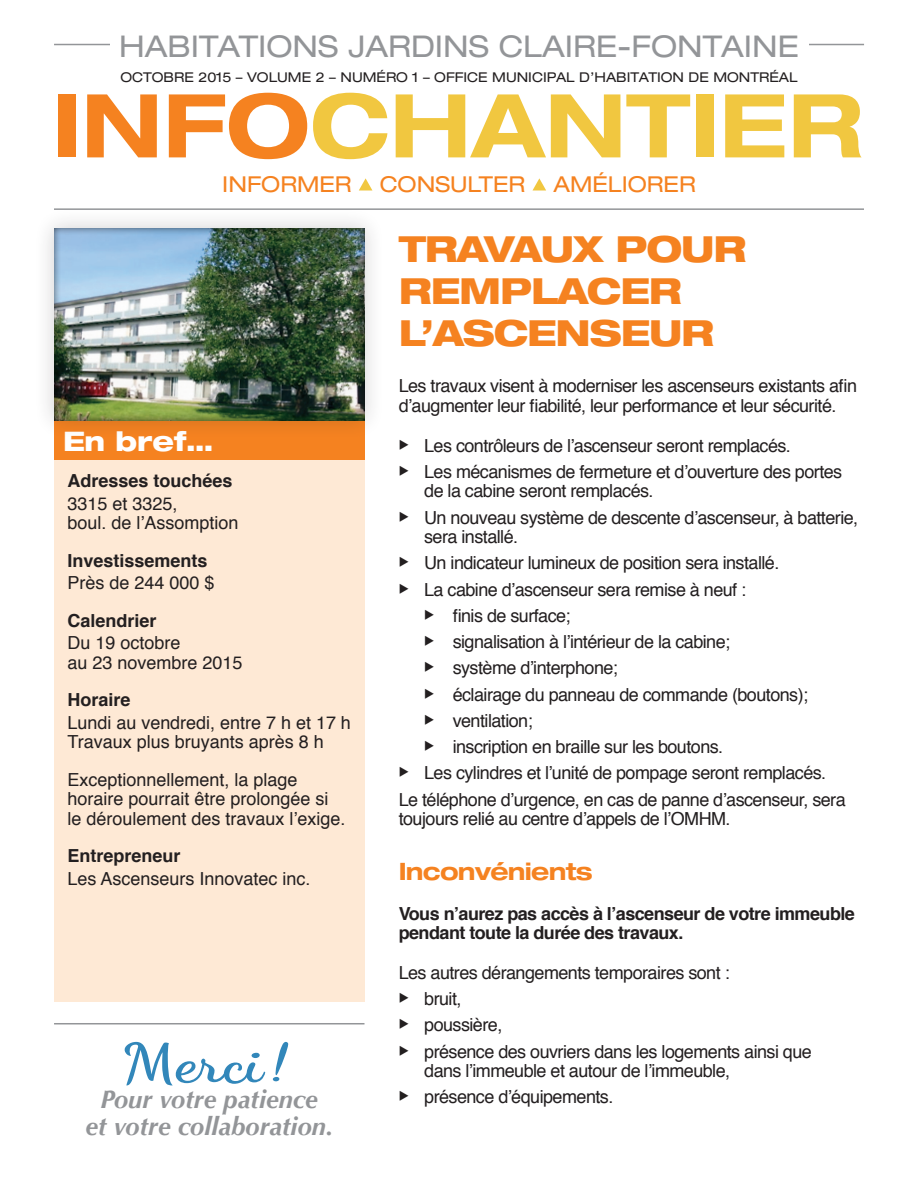
<style>
.page{position:relative;width:918px;height:1188px;background:#fff}
.page>*{position:absolute;margin:0;border:0;box-sizing:border-box;transform-origin:0 0}
.t1{font:700 expanded 88.2px "Helvetica Neue";color:#f1c740}
.texte{font:italic 700 54px "Dancing Script";color:#3287ba;scale:1.25 1}
.Couvert_intro_gras{font:800 expanded 36px/42px "Helvetica Neue";letter-spacing:-.03em;color:#f58220}
.t2{font:expanded 30px "Helvetica Neue";color:#939598}
.Couvert_intro_gras-2{font:800 expanded 27px "Helvetica Neue";color:#fff}
.texte-2{font:italic 700 25.5px "Optima";color:#939598}
.texte-3{font:700 expanded 24px "Helvetica Neue";letter-spacing:-.03em;color:#f58220}
.t3{font:expanded 21.9px "Helvetica Neue";color:#f58220}
.texte-4{font:18px/19.5px "Helvetica";letter-spacing:-.03em;color:#231f20}
.Couvert_intro_gras-3{font:18px/19.5px "Helvetica";letter-spacing:-.03em;color:#231f20}
.texte-5{font:18px/19.5px "Helvetica";color:#231f20}
.Couvert_intro_gras-4{font:700 18px/19.5px "Helvetica";letter-spacing:-.03em;color:#231f20}
.Couvert_intro_gras-5{font:700 18px "Helvetica";color:#231f20}
.texte-6{font:700 18px "Helvetica";color:#231f20}
.t4{font:expanded 13.5px "Helvetica Neue";color:#231f20}
.s1{color:#f58220}
</style>
<div class="page">
<hr style="left:54px;top:44px;width:810px;height:1px;background:#939598">
<hr style="left:54px;top:208px;width:810px;height:2px;background:#939598">
<svg style="left:359px;top:178px;width:13px;height:13px"></svg>
<svg style="left:533px;top:178px;width:13px;height:13px"></svg>
<div style="left:54px;top:420px;width:310px;height:40px;background:#f58220"></div>
<div style="left:54px;top:460px;width:310px;height:542px;background:#fee9d5"></div>
<div style="left:110px;top:25px;width:698px;height:41px;background:#fff"></div>
<div style="left:34px;top:208px;width:351px;height:232px;background:#231f20;opacity:.2"></div>
<div style="left:54px;top:227px;width:312px;height:194px;background:#231f20;opacity:.75"></div>
<hr style="left:54px;top:1023px;width:311px;height:1px;background:#939598">
<p class="t2" style="left:119px;top:28px;width:681px">HABITATIONS JARDINS CLAIRE-FONTAINE</p>
<p class="t4" style="left:120px;top:69px;width:679px">OCTOBRE 2015 – VOLUME 2 – NUMÉRO 1 – OFFICE MUNICIPAL D’HABITATION DE MONTRÉAL</p>
<p class="t1" style="left:52px;top:71px;width:812px"><span class="s1">INFO</span>CHANTIER</p>
<p class="t3" style="left:222px;top:171px;width:131px">INFORMER</p>
<p class="t3" style="left:380px;top:171px;width:147px">CONSULTER</p>
<p class="t3" style="left:554px;top:171px;width:144px">AMÉLIORER</p>
<p class="Couvert_intro_gras-2" style="left:63px;top:424px;width:151px">En bref…</p>
<p class="Couvert_intro_gras-5" style="left:68px;top:467px;width:167px">Adresses touchées</p>
<p class="texte-5" style="left:68px;top:494px;width:173px">3315 et 3325,<br>boul. de l’Assomption</p>
<p class="Couvert_intro_gras-5" style="left:68px;top:546px;width:142px">Investissements</p>
<p class="texte-5" style="left:68px;top:574px;width:149px">Près de 244 000 $</p>
<p class="Couvert_intro_gras-5" style="left:68px;top:606px;width:91px">Calendrier</p>
<p class="texte-5" style="left:68px;top:634px;width:177px">Du 19 octobre<br>au 23 novembre 2015</p>
<p class="Couvert_intro_gras-5" style="left:68px;top:686px;width:65px">Horaire</p>
<p class="texte-5" style="left:68px;top:713px;width:285px">Lundi au vendredi, entre 7 h et 17 h<br>Travaux plus bruyants après 8 h</p>
<p class="texte-5" style="left:68px;top:770px;width:280px">Exceptionnellement, la plage horaire pourrait être prolongée si le déroulement des travaux l’exige.</p>
<p class="texte-6" style="left:68px;top:842px;width:115px">Entrepreneur</p>
<p class="texte-5" style="left:68px;top:869px;width:245px">Les Ascenseurs Innovatec inc.</p>
<p class="texte" style="left:125px;top:1029px;width:136px">Merci!</p>
<p class="texte-2" style="left:101px;top:1084px;width:219px">Pour votre patience</p>
<p class="texte-2" style="left:85px;top:1111px;width:249px">et votre collaboration.</p>
<p class="Couvert_intro_gras" style="left:399px;top:227px;width:350px">TRAVAUX POUR<br>REMPLACER<br>L’ASCENSEUR</p>
<p class="Couvert_intro_gras-3" style="left:399px;top:377px;width:460px">Les travaux visent à moderniser les ascenseurs existants afin d’augmenter leur fiabilité, leur performance et leur sécurité.</p>
<p class="texte-4" style="left:399px;top:436px;width:394px">◆ Les contrôleurs de l’ascenseur seront remplacés.</p>
<p class="texte-4" style="left:424px;top:462px;width:420px;text-indent:-26px">◆ Les mécanismes de fermeture et d’ouverture des portes de la cabine seront remplacés.</p>
<p class="texte-4" style="left:424px;top:508px;width:436px;text-indent:-26px">◆ Un nouveau système de descente d’ascenseur, à batterie, sera installé.</p>
<p class="texte-4" style="left:399px;top:554px;width:382px">◆ Un indicateur lumineux de position sera installé.</p>
<p class="texte-4" style="left:399px;top:580px;width:349px">◆ La cabine d’ascenseur sera remise à neuf :</p>
<p class="texte-4" style="left:424px;top:606px;width:148px">◆ finis de surface;</p>
<p class="texte-4" style="left:424px;top:633px;width:308px">◆ signalisation à l’intérieur de la cabine;</p>
<p class="texte-4" style="left:424px;top:659px;width:195px">◆ système d’interphone;</p>
<p class="texte-4" style="left:424px;top:685px;width:386px">◆ éclairage du panneau de commande (boutons);</p>
<p class="texte-4" style="left:424px;top:711px;width:110px">◆ ventilation;</p>
<p class="texte-4" style="left:424px;top:738px;width:301px">◆ inscription en braille sur les boutons.</p>
<p class="texte-4" style="left:399px;top:764px;width:429px">◆ Les cylindres et l’unité de pompage seront remplacés.</p>
<p class="texte-4" style="left:399px;top:790px;width:449px">Le téléphone d’urgence, en cas de panne d’ascenseur, sera toujours relié au centre d’appels de l’OMHM.</p>
<p class="texte-3" style="left:399px;top:856px;width:195px">Inconvénients</p>
<p class="Couvert_intro_gras-4" style="left:399px;top:904px;width:458px">Vous n’aurez pas accès à l’ascenseur de votre immeuble pendant toute la durée des travaux.</p>
<p class="Couvert_intro_gras-3" style="left:399px;top:963px;width:333px">Les autres dérangements temporaires sont :</p>
<p class="Couvert_intro_gras-3" style="left:399px;top:990px;width:64px">◆ bruit,</p>
<p class="Couvert_intro_gras-3" style="left:399px;top:1016px;width:105px">◆ poussière,</p>
<p class="Couvert_intro_gras-3" style="left:424px;top:1042px;width:389px;text-indent:-25px">◆ présence des ouvriers dans les logements ainsi que dans l’immeuble et autour de l’immeuble,</p>
<p class="Couvert_intro_gras-3" style="left:399px;top:1088px;width:216px">◆ présence d’équipements.</p>
</div>
